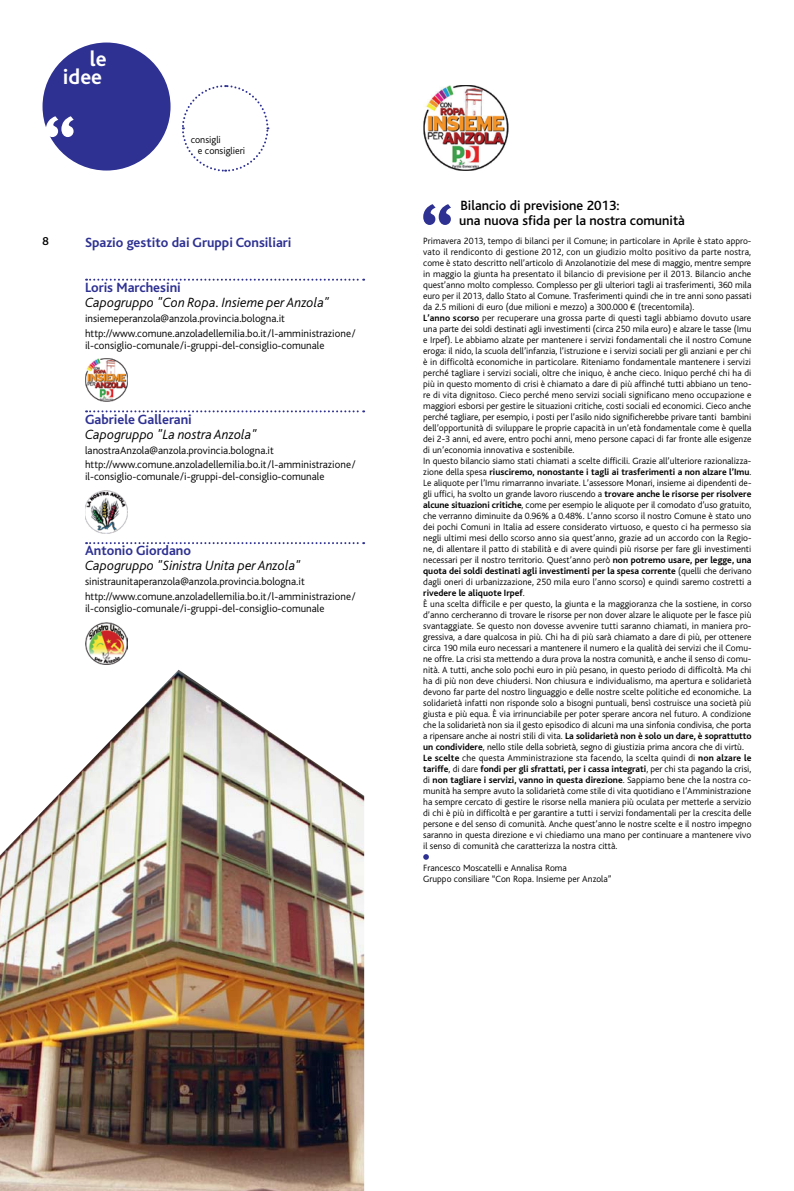
<style>
.page{position:relative;width:794px;height:1191px;background:#fff}
.page>*{position:absolute;margin:0;border:0;box-sizing:border-box;transform-origin:0 0}
.t1{font:700 22px/18px "Bliss";color:#fff;text-align:right}
.t2{font:italic 300 14px "Bliss";color:#000}
.t3{font:700 14px "Bliss";color:#2e3192}
.t4{font:500 14px/15px "Bliss";color:#000}
.t5{font:500 12px "Bliss Caps";color:#000}
.t6{font:300 11px/14.8px "Bliss";color:#000}
.t7{font:300 10.1px/11.1px "Bliss";color:#000}
.t8{font:300 9.5px/11px "Bliss";color:#000}
.s1{font-weight:700}
</style>
<div class="page">
<svg style="left:423px;top:854px;width:6px;height:5px"></svg>
<div style="left:43px;top:43px;width:127px;height:127px;background:#2e3192;border-radius:50%"></div>
<svg style="left:182px;top:85px;width:87px;height:87px"></svg>
<svg style="left:46px;top:116px;width:28px;height:21px"></svg>
<svg style="left:86px;top:279px;width:278px;height:2px"></svg>
<svg style="left:86px;top:410px;width:278px;height:2px"></svg>
<svg style="left:86px;top:542px;width:278px;height:2px"></svg>
<img style="left:0;top:669px;width:364px;height:522px">
<img style="left:85px;top:490px;width:43px;height:43px">
<img style="left:423px;top:85px;width:86px;height:86px">
<img style="left:85px;top:358px;width:43px;height:43px">
<img style="left:85px;top:623px;width:42px;height:42px">
<svg style="left:423px;top:204px;width:28px;height:21px"></svg>
<h1 class="t1" style="left:63px;top:50px;width:45px">le idee</h1>
<p class="t7" style="left:198px;top:134px;width:49px;text-indent:-7px">consigli<br>e consiglieri</p>
<h2 class="t4" style="left:459px;top:198px;width:227px">Bilancio di previsione 2013:<br>una nuova sfida per la nostra comunità</h2>
<p class="t5" style="left:43px;top:235px;width:8px">8</p>
<p class="t8" style="left:423px;top:235px;width:330px">Primavera 2013, tempo di bilanci per il Comune; in particolare in Aprile è stato appro&shy;vato il rendiconto di gestione 2012, con un giudizio molto positivo da parte nostra, come è stato descritto nell’articolo di Anzolanotizie del mese di maggio, mentre sempre in maggio la giunta ha presentato il bilancio di previsione per il 2013. Bilancio anche quest’anno molto complesso. Complesso per gli ulteriori tagli ai trasferimenti, 360 mila euro per il 2013, dallo Stato al Comune. Trasferimenti quindi che in tre anni sono passati da 2.5 milioni di euro (due milioni e mezzo) a 300.000 € (trecentomila).<br><span class="s1">L’anno scorso</span> per recuperare una grossa parte di questi tagli abbiamo dovuto usare una parte dei soldi destinati agli investimenti (circa 250 mila euro) e alzare le tasse (Imu e Irpef). Le abbiamo alzate per mantenere i servizi fondamentali che il nostro Comune eroga: il nido, la scuola dell’infanzia, l’istruzione e i servizi sociali per gli anziani e per chi è in difficoltà economiche in particolare. Riteniamo fondamentale mantenere i servizi perché tagliare i servizi sociali, oltre che iniquo, è anche cieco. Iniquo perché chi ha di più in questo momento di crisi è chiamato a dare di più affinché tutti abbiano un teno&shy;re di vita dignitoso. Cieco perché meno servizi sociali significano meno occupazione e maggiori esborsi per gestire le situazioni critiche, costi sociali ed economici. Cieco anche perché tagliare, per esempio, i posti per l’asilo nido significherebbe privare tanti bambini dell’opportunità di sviluppare le proprie capacità in un’età fondamentale come è quella dei 2-3 anni, ed avere, entro pochi anni, meno persone capaci di far fronte alle esigenze di un’economia innovativa e sostenibile.<br>In questo bilancio siamo stati chiamati a scelte difficili. Grazie all’ulteriore razionalizza&shy;zione della spesa <span class="s1">riusciremo, nonostante i tagli ai trasferimenti a non alzare l’Imu</span>.<br>Le aliquote per l’Imu rimarranno invariate. L’assessore Monari, insieme ai dipendenti de&shy;gli uffici, ha svolto un grande lavoro riuscendo a <span class="s1">trovare anche le risorse per risolvere alcune situazioni critiche</span>, come per esempio le aliquote per il comodato d’uso gratuito, che verranno diminuite da 0.96% a 0.48%. L’anno scorso il nostro Comune è stato uno dei pochi Comuni in Italia ad essere considerato virtuoso, e questo ci ha permesso sia negli ultimi mesi dello scorso anno sia quest’anno, grazie ad un accordo con la Regio&shy;ne, di allentare il patto di stabilità e di avere quindi più risorse per fare gli investimenti necessari per il nostro territorio. Quest’anno però <span class="s1">non potremo usare, per legge, una quota dei soldi destinati agli investimenti per la spesa corrente</span> (quelli che derivano dagli oneri di urbanizzazione, 250 mila euro l’anno scorso) e quindi saremo costretti a <span class="s1">rivedere le aliquote Irpef</span>.<br>È una scelta difficile e per questo, la giunta e la maggioranza che la sostiene, in corso d’anno cercheranno di trovare le risorse per non dover alzare le aliquote per le fasce più svantaggiate. Se questo non dovesse avvenire tutti saranno chiamati, in maniera pro&shy;gressiva, a dare qualcosa in più. Chi ha di più sarà chiamato a dare di più, per ottenere circa 190 mila euro necessari a mantenere il numero e la qualità dei servizi che il Comu&shy;ne offre. La crisi sta mettendo a dura prova la nostra comunità, e anche il senso di comu&shy;nità. A tutti, anche solo pochi euro in più pesano, in questo periodo di difficoltà. Ma chi ha di più non deve chiudersi. Non chiusura e individualismo, ma apertura e solidarietà devono far parte del nostro linguaggio e delle nostre scelte politiche ed economiche. La solidarietà infatti non risponde solo a bisogni puntuali, bensì costruisce una società più giusta e più equa. È via irrinunciabile per poter sperare ancora nel futuro. A condizione che la solidarietà non sia il gesto episodico di alcuni ma una sinfonia condivisa, che porta a ripensare anche ai nostri stili di vita. <span class="s1">La solidarietà non è solo un dare, è soprattutto un condividere</span>, nello stile della sobrietà, segno di giustizia prima ancora che di virtù.<br><span class="s1">Le scelte</span> che questa Amministrazione sta facendo, la scelta quindi di <span class="s1">non alzare le tariffe</span>, di dare <span class="s1">fondi per gli sfrattati, per i cassa integrati</span>, per chi sta pagando la crisi, di <span class="s1">non tagliare i servizi, vanno in questa direzione</span>. Sappiamo bene che la nostra co&shy;munità ha sempre avuto la solidarietà come stile di vita quotidiano e l’Amministrazione ha sempre cercato di gestire le risorse nella maniera più oculata per metterle a servizio di chi è più in difficoltà e per garantire a tutti i servizi fondamentali per la crescita delle persone e del senso di comunità. Anche quest’anno le nostre scelte e il nostro impegno saranno in questa direzione e vi chiediamo una mano per continuare a mantenere vivo il senso di comunità che caratterizza la nostra città.</p>
<p class="t8" style="left:423px;top:862px;width:190px">Francesco Moscatelli e Annalisa Roma<br>Gruppo consiliare “Con Ropa. Insieme per Anzola”</p>
<h2 class="t3" style="left:85px;top:235px;width:208px">Spazio gestito dai Gruppi Consiliari</h2>
<h2 class="t3" style="left:85px;top:280px;width:97px">Loris Marchesini</h2>
<h2 class="t2" style="left:85px;top:295px;width:246px">Capogruppo "Con Ropa. Insieme per Anzola"</h2>
<p class="t6" style="left:85px;top:311px;width:272px">insiemeperanzola@anzola.provincia.bologna.it http://www.comune.anzoladellemilia.bo.it/l-amministrazione/</p>
<p class="t6" style="left:85px;top:338px;width:241px">il-consiglio-comunale/i-gruppi-del-consiglio-comunale</p>
<h2 class="t3" style="left:85px;top:412px;width:108px">Gabriele Gallerani</h2>
<h2 class="t2" style="left:85px;top:427px;width:173px">Capogruppo "La nostra Anzola"</h2>
<p class="t6" style="left:85px;top:443px;width:272px">lanostraAnzola@anzola.provincia.bologna.it http://www.comune.anzoladellemilia.bo.it/l-amministrazione/</p>
<p class="t6" style="left:85px;top:469px;width:241px">il-consiglio-comunale/i-gruppi-del-consiglio-comunale</p>
<h2 class="t3" style="left:85px;top:543px;width:108px">Antonio Giordano</h2>
<h2 class="t2" style="left:85px;top:558px;width:217px">Capogruppo "Sinistra Unita per Anzola"</h2>
<p class="t6" style="left:85px;top:574px;width:272px">sinistraunitaperanzola@anzola.provincia.bologna.it http://www.comune.anzoladellemilia.bo.it/l-amministrazione/</p>
<p class="t6" style="left:85px;top:601px;width:241px">il-consiglio-comunale/i-gruppi-del-consiglio-comunale</p>
</div>
